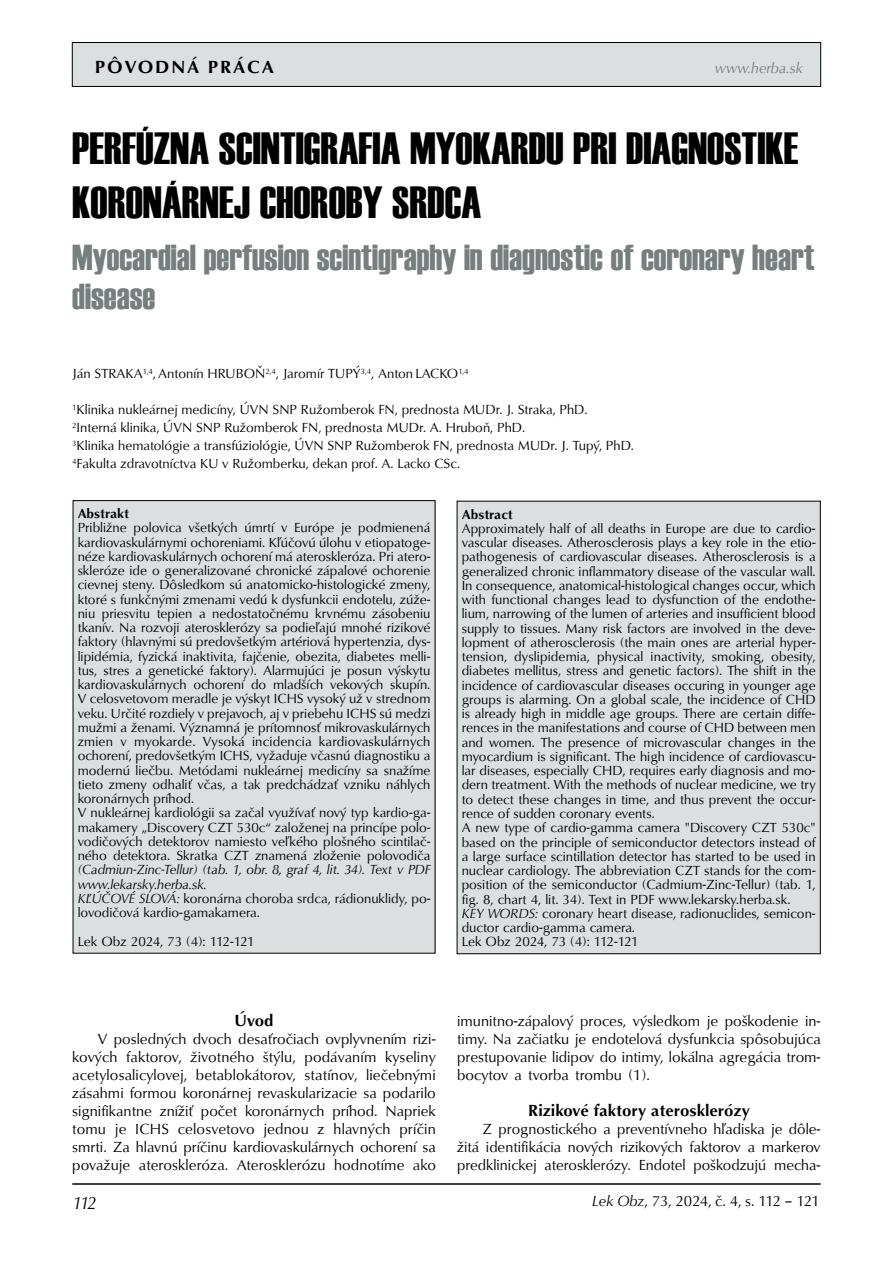
<style>
.page{position:relative;width:893px;height:1263px;background:#fff}
.page>*{position:absolute;margin:0;border:0;box-sizing:border-box;transform-origin:0 0}
.t1{font:45px/54px "Haettenschweiler";color:#000}
.t2{font:36px/39px "Haettenschweiler";color:#777e7e}
.t3{font:700 18px "URW Classico TEE";letter-spacing:.1em;color:#000}
.t4{font:italic 18px "URW Classico TEE";color:#000}
.t5{font:700 16.5px "URW Classico TEE";color:#000}
.t6{font:15px/18px "URW Classico TEE";color:#000;text-align:justify}
.t7{font:15px "URW Classico TEE";letter-spacing:-.04em;color:#000}
.t8{font:italic 15px "URW Classico TEE";color:#777e7e}
.t9{font:13.5px/14.2px "URW Classico TEE";color:#000}
.t10{font:italic 13.5px/14.2px "URW Classico TEE";color:#000}
.t11{font:700 13.5px "URW Classico TEE";color:#000}
.s1{font-style:normal}
.s2{font-style:italic}
</style>
<div class="page">
<div style="left:72px;top:43px;width:749px;height:43px;background:#dcdfe0"></div>
<div style="left:72px;top:42px;width:749px;height:45px;border:1px solid #000"></div>
<hr style="left:72px;top:1183px;width:749px;height:2px;background:#000">
<div style="left:73px;top:501px;width:362px;height:452px;background:#dcdfe0"></div>
<div style="left:457px;top:501px;width:363px;height:453px;background:#dcdfe0"></div>
<h3 class="t3" style="left:95px;top:56px;width:181px">Pôvodná práca</h3>
<p class="t8" style="left:715px;top:59px;width:90px">www.herba.sk</p>
<h1 class="t1" style="left:72px;top:121px;width:728px">PERFÚZNA SCINTIGRAFIA MYOKARDU PRI DIAGNOSTIKE<br>KORONÁRNEJ CHOROBY SRDCA</h1>
<h2 class="t2" style="left:72px;top:238px;width:744px">Myocardial perfusion scintigraphy in diagnostic of coronary heart disease</h2>
<p class="t9" style="left:72px;top:367px;width:398px">Ján STRAKA<sup>1,4</sup>, Antonín HRUBOŇ<sup>2,4</sup>, Jaromír TUPÝ<sup>3,4</sup>, Anton LACKO<sup>1,4</sup></p>
<p class="t9" style="left:72px;top:401px;width:563px;line-height:18px"><sup>1</sup>Klinika nukleárnej medicíny, ÚVN SNP Ružomberok FN, prednosta MUDr. J. Straka, PhD.<br><sup>2</sup>Interná klinika, ÚVN SNP Ružomberok FN, prednosta MUDr. A. Hruboň, PhD.<br><sup>3</sup>Klinika hematológie a transfúziológie, ÚVN SNP Ružomberok FN, prednosta MUDr. J. Tupý, PhD.<br><sup>4</sup>Fakulta zdravotníctva KU v Ružomberku, dekan prof. A. Lacko CSc.</p>
<p class="t11" style="left:78px;top:505px;width:53px">Abstrakt</p>
<p class="t9" style="left:78px;top:521px;width:354px">Približne polovica všetkých úmrtí v Európe je podmienená kardiovaskulárnymi ochoreniami. Kľúčovú úlohu v etiopatoge&shy;néze kardiovaskulárnych ochorení má ateroskleróza. Pri atero&shy;skleróze ide o generalizované chronické zápalové ochorenie cievnej steny. Dôsledkom sú anatomicko-histologické zmeny, ktoré s funkčnými zmenami vedú k dysfunkcii endotelu, zúže&shy;niu priesvitu tepien a nedostatočnému krvnému zásobeniu tkanív. Na rozvoji aterosklerózy sa podieľajú mnohé rizikové faktory (hlavnými sú predovšetkým artériová hypertenzia, dys&shy;lipidémia, fyzická inaktivita, fajčenie, obezita, diabetes melli&shy;tus, stres a genetické faktory). Alarmujúci je posun výskytu kardiovaskulárnych ochorení do mladších vekových skupín.<br>V celosvetovom meradle je výskyt ICHS vysoký už v strednom veku. Určité rozdiely v prejavoch, aj v priebehu ICHS sú medzi mužmi a ženami. Významná je prítomnosť mikrovaskulárnych zmien v myokarde. Vysoká incidencia kardiovaskulárnych ochorení, predovšetkým ICHS, vyžaduje včasnú diagnostiku a modernú liečbu. Metódami nukleárnej medicíny sa snažíme tieto zmeny odhaliť včas, a tak predchádzať vzniku náhlych koronárnych príhod.<br>V nukleárnej kardiológii sa začal využívať nový typ kardio-ga&shy;makamery „Discovery CZT 530c“ založenej na princípe polo&shy;vodičových detektorov namiesto veľkého plošného scintilač&shy;ného detektora. Skratka CZT znamená zloženie polovodiča</p>
<p class="t10" style="left:78px;top:863px;width:354px">(Cadmiun-Zinc-Tellur) (tab. 1, obr. 8, graf 4, lit. 34). Text v PDF www.lekarsky.herba.sk.<br>KĽÚČOVÉ SLOVÁ: <span class="s1">koronárna choroba srdca, rádionuklidy, po&shy;lovodičová kardio-gamakamera.</span></p>
<p class="t9" style="left:78px;top:934px;width:178px">Lek Obz 2024, 73 (4): 112-121</p>
<p class="t11" style="left:462px;top:506px;width:53px">Abstract</p>
<p class="t9" style="left:462px;top:521px;width:355px">Approximately half of all deaths in Europe are due to cardio&shy;vascular diseases. Atherosclerosis plays a key role in the etio&shy;pathogenesis of cardiovascular diseases. Atherosclerosis is a generalized chronic inflammatory disease of the vascular wall.<br>In consequence, anatomical-histological changes occur, which with functional changes lead to dysfunction of the endothe&shy;lium, narrowing of the lumen of arteries and insufficient blood supply to tissues. Many risk factors are involved in the deve&shy;lopment of atherosclerosis (the main ones are arterial hyper&shy;tension, dyslipidemia, physical inactivity, smoking, obesity, diabetes mellitus, stress and genetic factors). The shift in the incidence of cardiovascular diseases occuring in younger age groups is alarming. On a global scale, the incidence of CHD is already high in middle age groups. There are certain diffe&shy;rences in the manifestations and course of CHD between men and women. The presence of microvascular changes in the myocardium is significant. The high incidence of cardiovascu&shy;lar diseases, especially CHD, requires early diagnosis and mo&shy;dern treatment. With the methods of nuclear medicine, we try to detect these changes in time, and thus prevent the occur&shy;rence of sudden coronary events.<br>A new type of cardio-gamma camera "Discovery CZT 530c" based on the principle of semiconductor detectors instead of a large surface scintillation detector has started to be used in nuclear cardiology. The abbreviation CZT stands for the com&shy;position of the semiconductor (Cadmium-Zinc-Tellur) (tab. 1, fig. 8, chart 4, lit. 34). Text in PDF www.lekarsky.herba.sk.<br><span class="s2">KEY WORDS:</span> coronary heart disease, radionuclides, semicon&shy;ductor cardio-gamma camera.<br>Lek Obz 2024, 73 (4): 112-121</p>
<p class="t5" style="left:234px;top:1010px;width:41px">Úvod</p>
<p class="t6" style="left:72px;top:1030px;width:365px;text-indent:25px">V posledných dvoch desaťročiach ovplyvnením rizi&shy;kových faktorov, životného štýlu, podávaním kyseliny acetylosalicylovej, betablokátorov, statínov, liečebnými zásahmi formou koronárnej revaskularizacie sa podarilo signifikantne znížiť počet koronárnych príhod. Napriek tomu je ICHS celosvetovo jednou z hlavných príčin smrti. Za hlavnú príčinu kardiovaskulárnych ochorení sa považuje ateroskleróza. Aterosklerózu hodnotíme ako</p>
<h3 class="t4" style="left:73px;top:1191px;width:25px">112</h3>
<p class="t6" style="left:457px;top:1012px;width:365px">imunitno-zápalový proces, výsledkom je poškodenie in&shy;timy. Na začiatku je endotelová dysfunkcia spôsobujúca prestupovanie lidipov do intimy, lokálna agregácia trom&shy;bocytov a tvorba trombu (1).</p>
<p class="t5" style="left:528px;top:1100px;width:223px">Rizikové faktory aterosklerózy</p>
<p class="t6" style="left:457px;top:1120px;width:365px;text-indent:26px">Z prognostického a preventívneho hľadiska je dôle&shy;žitá identifikácia nových rizikových faktorov a markerov predklinickej aterosklerózy. Endotel poškodzujú mecha-</p>
<p class="t7" style="left:592px;top:1191px;width:229px"><span class="s2">Lek Obz</span>, 73, 2024, č. 4, s. 112 – 121</p>
</div>
